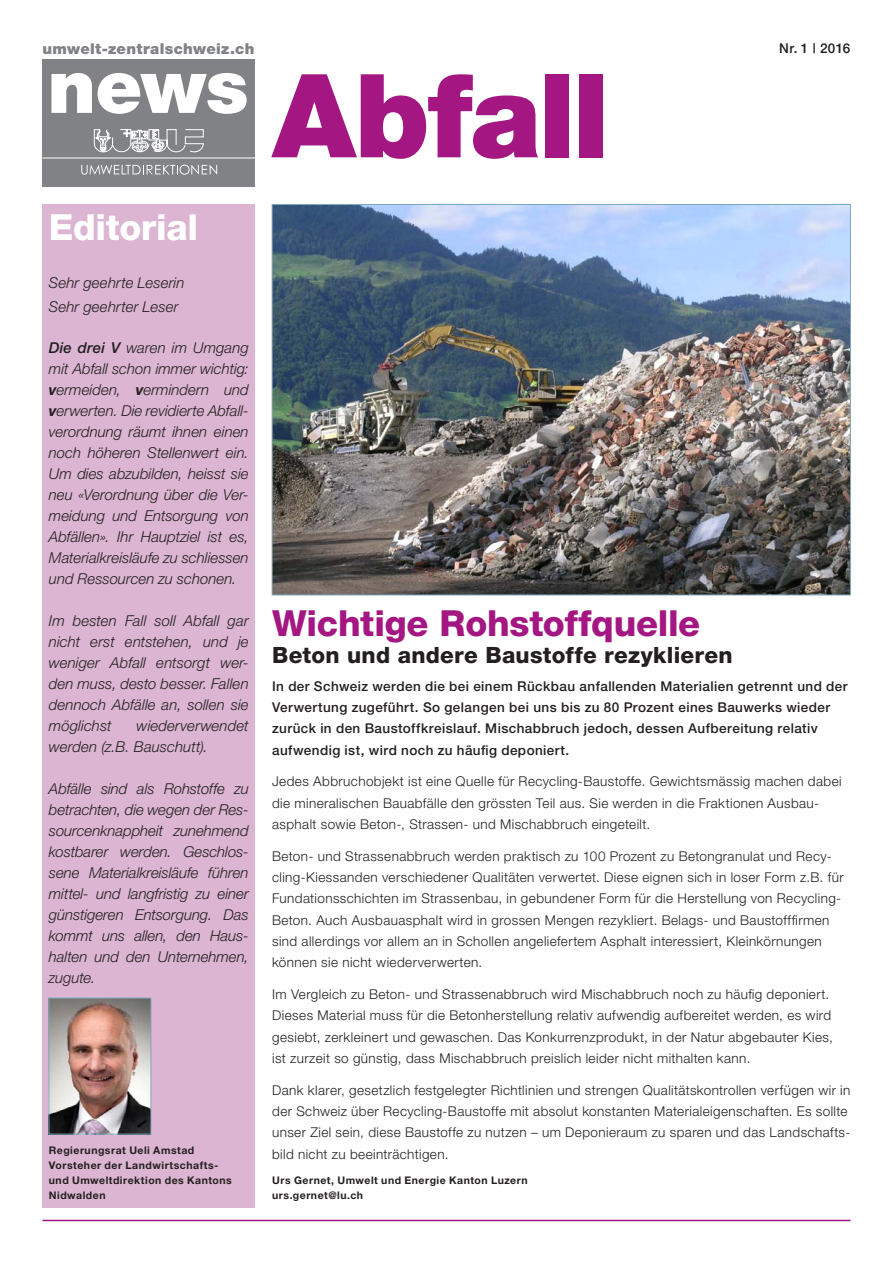
<style>
.page{position:relative;width:893px;height:1263px;background:#fff}
.page>*{position:absolute;margin:0;border:0;box-sizing:border-box;transform-origin:0 0}
.t1{font:900 116.25px "Helvetica Neue";letter-spacing:-.02em;color:#a41681}
.t2{font:900 75px "Helvetica Neue";color:#fff}
.Titel_24_28{font:800 36px "Helvetica Neue";letter-spacing:-.005em;color:#a41681}
.Titel_24_28-2{font:800 36px "Helvetica Neue";letter-spacing:-.01em;color:#fff}
.Untertitel_15{font:800 22.5px "Helvetica Neue";letter-spacing:.01em;color:#231f20}
.editorial{font:italic 300 15px/21px "Helvetica Neue";letter-spacing:.005em;color:#231f20;text-align:justify}
.untertitel_2__9pt{font:900 15px "Helvetica Neue";letter-spacing:.02em;color:#808285}
.lauftext_9_14_173{font:300 13.5px/21.3px "Helvetica Neue";letter-spacing:.03em;color:#231f20}
.Lead_9{font:500 13.5px/21.3px "Helvetica Neue";letter-spacing:.03em;color:#231f20}
.untertitel_2__9pt-2{font:500 13.5px "Helvetica Neue";letter-spacing:.025em;color:#231f20}
.legende_7_pt_bold{font:700 10.5px/15px "Helvetica Neue";letter-spacing:.045em;color:#231f20}
.s1{font-weight:500}
.s2{font-weight:700}
</style>
<div class="page">
<img style="left:274px;top:206px;width:575px;height:387px">
<div style="left:43px;top:60px;width:212px;height:127px;background:#808285"></div>
<svg style="left:94px;top:129px;width:110px;height:24px"></svg>
<hr style="left:43px;top:158px;width:212px;height:1px;background:#fff">
<svg style="left:81px;top:165px;width:136px;height:10px"></svg>
<hr style="left:43px;top:1220px;width:807px;height:1px;background:#a41681">
<div style="left:43px;top:204px;width:212px;height:1004px;background:#dbb5d1"></div>
<img style="left:51px;top:1000px;width:98px;height:132px">
<div style="left:49px;top:998px;width:102px;height:136px;border:1px solid #7fa8bc"></div>
<p class="untertitel_2__9pt" style="left:43px;top:40px;width:213px">umwelt-zentralschweiz.ch</p>
<p class="t2" style="left:47px;top:41px;width:203px">news</p>
<p class="t1" style="left:272px;top:47px;width:338px">Abfall</p>
<p class="untertitel_2__9pt-2" style="left:779px;top:40px;width:73px">Nr. 1 | 2016</p>
<p class="Titel_24_28-2" style="left:49px;top:206px;width:151px">Editorial</p>
<p class="editorial" style="left:49px;top:272px;width:137px">Sehr geehrte Leserin</p>
<p class="editorial" style="left:49px;top:296px;width:131px">Sehr geehrter Leser</p>
<p class="editorial" style="left:49px;top:337px;width:201px"><span class="s1">Die drei V</span> waren im Umgang mit Abfall schon immer wichtig: <span class="s2">v</span>ermeiden, <span class="s2">v</span>ermindern und <span class="s2">v</span>erwerten. Die revidierte Abfall&shy;verordnung räumt ihnen einen noch höheren Stellenwert ein.<br>Um dies abzubilden, heisst sie neu «Verordnung über die Ver&shy;meidung und Entsorgung von Abfällen». Ihr Hauptziel ist es, Materialkreisläufe zu schliessen und Ressourcen zu schonen.</p>
<p class="editorial" style="left:49px;top:610px;width:201px">Im besten Fall soll Abfall gar nicht erst entstehen, und je weniger Abfall entsorgt wer&shy;den muss, desto besser. Fallen dennoch Abfälle an, sollen sie möglichst</p>
<p class="editorial" style="left:49px;top:715px;width:201px;text-indent:88px">wiederverwendet werden (z.B. Bauschutt).</p>
<p class="editorial" style="left:49px;top:778px;width:201px">Abfälle sind als Rohstoffe zu betrachten, die wegen der Res&shy;sourcenknappheit zunehmend kostbarer werden. Geschlos&shy;sene Materialkreisläufe führen mittel- und langfristig zu einer günstigeren Entsorgung. Das kommt uns allen, den Haus&shy;halten und den Unternehmen, zugute.</p>
<p class="legende_7_pt_bold" style="left:49px;top:1142px;width:147px">Regierungsrat Ueli Amstad</p>
<p class="legende_7_pt_bold" style="left:49px;top:1157px;width:184px">Vorsteher der Landwirtschafts&shy;und Umweltdirektion des Kantons<br>Nidwalden</p>
<p class="Titel_24_28" style="left:272px;top:601px;width:430px">Wichtige Rohstoffquelle</p>
<p class="Untertitel_15" style="left:272px;top:641px;width:462px">Beton und andere Baustoffe rezyklieren</p>
<p class="Lead_9" style="left:272px;top:675px;width:577px">In der Schweiz werden die bei einem Rückbau anfallenden Materialien getrennt und der Verwertung zugeführt. So gelangen bei uns bis zu 80 Prozent eines Bauwerks wieder zurück in den Baustoffkreislauf. Mischabbruch jedoch, dessen Aufbereitung relativ aufwendig ist, wird noch zu häufig deponiert.</p>
<p class="lauftext_9_14_173" style="left:272px;top:771px;width:571px">Jedes Abbruchobjekt ist eine Quelle für Recycling-Baustoffe. Gewichtsmässig machen dabei die mineralischen Bauabfälle den grössten Teil aus. Sie werden in die Fraktionen Ausbau&shy;asphalt sowie Beton-, Strassen- und Mischabbruch eingeteilt.</p>
<p class="lauftext_9_14_173" style="left:272px;top:845px;width:573px">Beton- und Strassenabbruch werden praktisch zu 100 Prozent zu Betongranulat und Recy&shy;cling-Kiessanden verschiedener Qualitäten verwertet. Diese eignen sich in loser Form z.B. für Fundationsschichten im Strassenbau, in gebundener Form für die Herstellung von Recycling-Beton. Auch Ausbauasphalt wird in grossen Mengen rezykliert. Belags- und Baustofffirmen sind allerdings vor allem an in Schollen angeliefertem Asphalt interessiert, Kleinkörnungen können sie nicht wiederverwerten.</p>
<p class="lauftext_9_14_173" style="left:272px;top:983px;width:562px">Im Vergleich zu Beton- und Strassenabbruch wird Mischabbruch noch zu häufig deponiert.<br>Dieses Material muss für die Betonherstellung relativ aufwendig aufbereitet werden, es wird gesiebt, zerkleinert und gewaschen. Das Konkurrenzprodukt, in der Natur abgebauter Kies, ist zurzeit so günstig, dass Mischabbruch preislich leider nicht mithalten kann.</p>
<p class="lauftext_9_14_173" style="left:272px;top:1079px;width:580px">Dank klarer, gesetzlich festgelegter Richtlinien und strengen Qualitätskontrollen verfügen wir in der Schweiz über Recycling-Baustoffe mit absolut konstanten Materialeigenschaften. Es sollte unser Ziel sein, diese Baustoffe zu nutzen – um Deponieraum zu sparen und das Landschafts&shy;bild nicht zu beeinträchtigen.</p>
<p class="legende_7_pt_bold" style="left:272px;top:1173px;width:257px">Urs Gernet, Umwelt und Energie Kanton Luzern urs.gernet@lu.ch</p>
</div>
